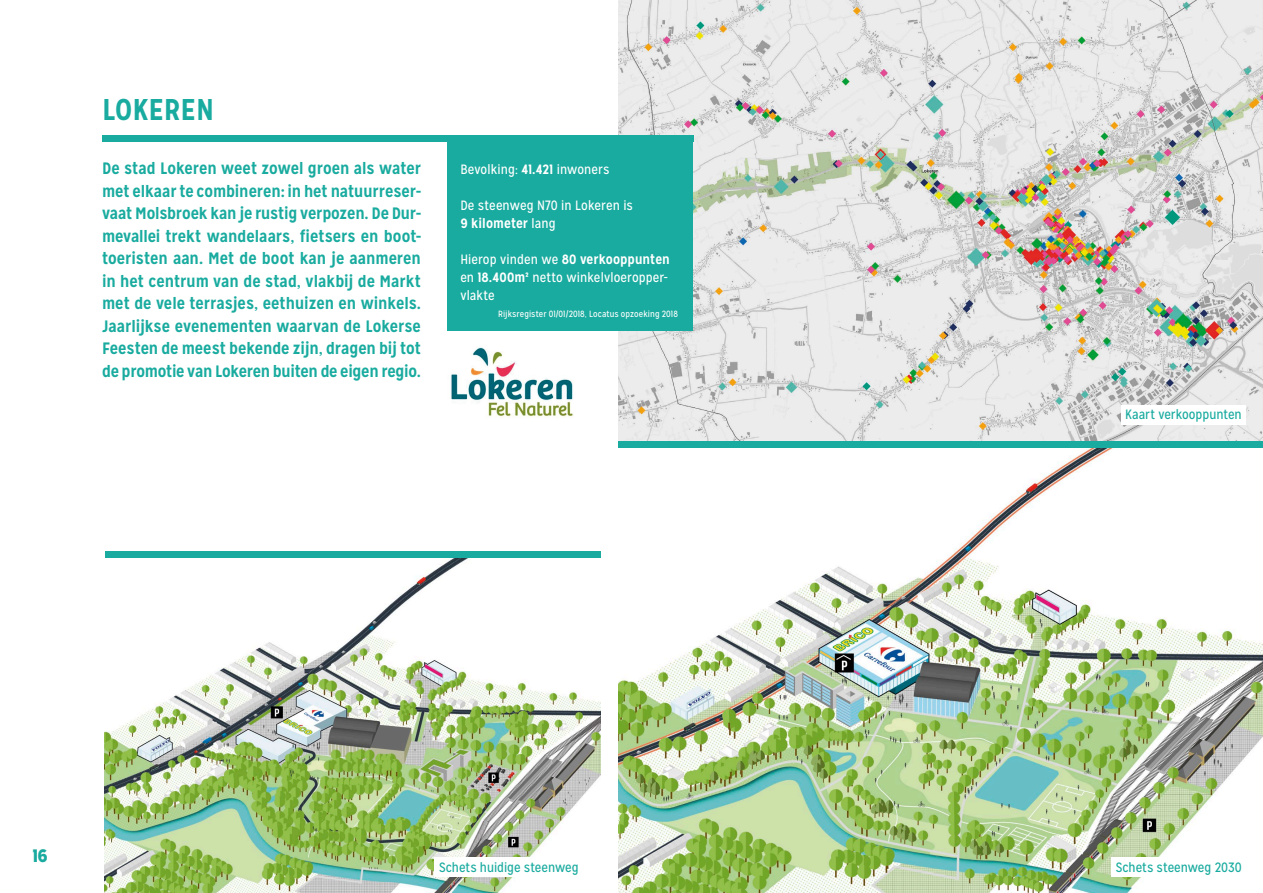
<style>
.page{position:relative;width:1263px;height:893px;background:#fff}
.page>*{position:absolute;margin:0;border:0;box-sizing:border-box;transform-origin:0 0}
.t1{font:700 30px "Mission Gothic";letter-spacing:-.01em;color:#19ab9f}
.t2{font:900 18px "Mission Gothic";color:#19ab9f}
.t3{font:700 16.5px/22.5px "Mission Gothic";letter-spacing:-.015em;color:#19ab9f;text-align:justify}
.t4{font:13.5px/18px "Mission Gothic";letter-spacing:.01em;color:#fff}
.t5{font:13.5px "Mission Gothic";color:#19ab9f}
.t6{font:9px "Mission Gothic";letter-spacing:.01em;color:#fff}
.s1{font-weight:700}
</style>
<div class="page">
<img style="left:618px;top:0;width:645px;height:441px">
<img style="left:104px;top:558px;width:497px;height:335px">
<img style="left:618px;top:448px;width:644px;height:445px">
<div style="left:614px;top:441px;width:649px;height:7px;background:#19ab9f"></div>
<div style="left:105px;top:551px;width:507px;height:7px;background:#19ab9f"></div>
<div style="left:1121px;top:405px;width:125px;height:20px;background:#fff"></div>
<div style="left:1111px;top:857px;width:135px;height:20px;background:#fff"></div>
<div style="left:435px;top:857px;width:148px;height:20px;background:#fff"></div>
<img style="left:450px;top:347px;width:124px;height:71px">
<div style="left:601px;top:0;width:17px;height:893px;background:#fff"></div>
<div style="left:448px;top:138px;width:245px;height:193px;background:#19ab9f"></div>
<div style="left:102px;top:135px;width:591px;height:7px;background:#19ab9f"></div>
<h1 class="t1" style="left:102px;top:91px;width:114px">LOKEREN</h1>
<p class="t3" style="left:102px;top:157px;width:320px">De stad Lokeren weet zowel groen als water met elkaar te combineren: in het natuurreser&shy;vaat Molsbroek kan je rustig verpozen. De Dur&shy;mevallei trekt wandelaars, fietsers en boot&shy;toeristen aan. Met de boot kan je aanmeren in het centrum van de stad, vlakbij de Markt met de vele terrasjes, eethuizen en winkels.<br>Jaarlijkse evenementen waarvan de Lokerse Feesten de meest bekende zijn, dragen bij tot de promotie van Lokeren buiten de eigen regio.</p>
<p class="t4" style="left:460px;top:160px;width:151px">Bevolking: <span class="s1">41.421</span> inwoners</p>
<p class="t4" style="left:460px;top:196px;width:174px">De steenweg N70 in Lokeren is<br><span class="s1">9 kilometer</span> lang</p>
<p class="t4" style="left:460px;top:250px;width:211px">Hierop vinden we <span class="s1">80 verkooppunten </span>en <span class="s1">18.400m²</span> netto winkelvloeropper&shy;vlakte</p>
<p class="t6" style="left:498px;top:309px;width:181px">Rijksregister 01/01/2018, Locatus opzoeking 2018</p>
<p class="t5" style="left:1125px;top:407px;width:118px">Kaart verkooppunten</p>
<p class="t2" style="left:33px;top:844px;width:16px">16</p>
<p class="t5" style="left:439px;top:859px;width:141px">Schets huidige steenweg</p>
<p class="t5" style="left:1116px;top:859px;width:127px">Schets steenweg 2030</p>
</div>
